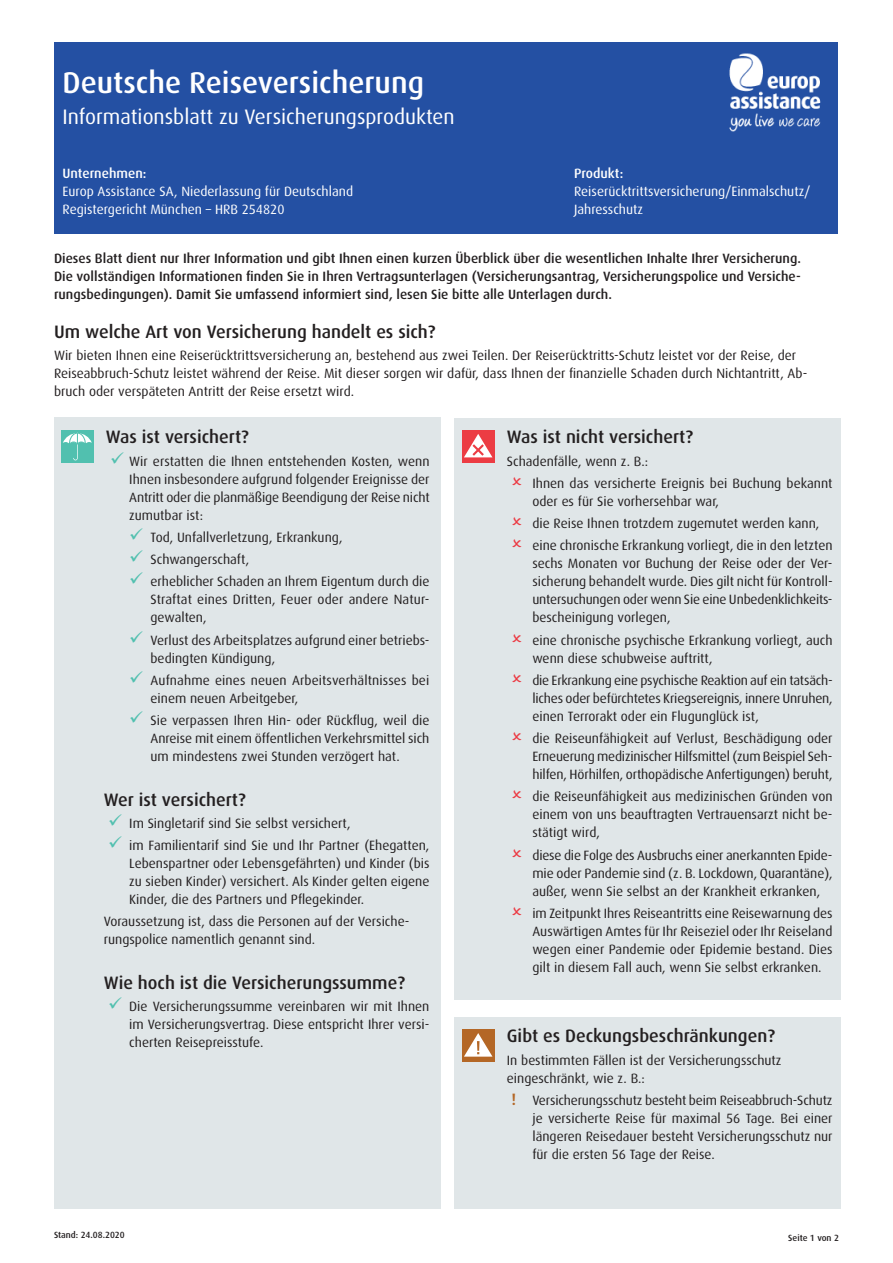
<style>
.page{position:relative;width:893px;height:1263px;background:#fff}
.page>*{position:absolute;margin:0;border:0;box-sizing:border-box;transform-origin:0 0}
.t1{font:500 30px "Dax Pro";color:#fff}
.t2{font:21px "Dax Pro";color:#fff}
.t3{font:500 18px "Dax Pro";color:#231f20}
.t4{font:13.5px/18px "Dax Pro";color:#231f20;text-align:justify}
.t5{font:500 13.5px/18px "Dax Pro";color:#231f20;text-align:justify}
.t6{font:13.5px/18px "Dax Pro";color:#fff}
.t7{font:500 13.5px "Dax Pro";color:#fff}
.t8{font:500 9px "Dax Pro";color:#231f20}
.s1{font-weight:500;font-size:16.5px;color:#b46726}
</style>
<div class="page">
<div style="left:54px;top:418px;width:387px;height:791px;background:#e0e6e8"></div>
<div style="left:454px;top:418px;width:387px;height:581px;background:#e0e6e8"></div>
<div style="left:454px;top:1017px;width:387px;height:192px;background:#e0e6e8"></div>
<div style="left:54px;top:43px;width:784px;height:191px;background:#2450a3"></div>
<div style="left:61px;top:430px;width:33px;height:33px;background:#51c0af"></div>
<svg style="left:63px;top:432px;width:29px;height:28px"></svg>
<div style="left:462px;top:430px;width:33px;height:33px;background:#ec3c43"></div>
<svg style="left:464px;top:434px;width:28px;height:24px"></svg>
<div style="left:462px;top:1029px;width:33px;height:33px;background:#b46726"></div>
<svg style="left:464px;top:1033px;width:28px;height:24px"></svg>
<img style="left:729px;top:53px;width:92px;height:79px">
<h1 class="t1" style="left:63px;top:63px;width:363px">Deutsche Reiseversicherung</h1>
<h2 class="t2" style="left:63px;top:103px;width:394px">Informationsblatt zu Versicherungsprodukten</h2>
<p class="t7" style="left:63px;top:165px;width:85px">Unternehmen:</p>
<p class="t6" style="left:63px;top:182px;width:292px">Europ Assistance SA, Niederlassung für Deutschland<br>Registergericht München – HRB 254820</p>
<p class="t7" style="left:574px;top:165px;width:51px">Produkt:</p>
<p class="t6" style="left:574px;top:182px;width:238px">Reiserücktrittsversicherung/Einmalschutz/<br>Jahresschutz</p>
<p class="t5" style="left:54px;top:249px;width:748px">Dieses Blatt dient nur Ihrer Information und gibt Ihnen einen kurzen Überblick über die wesentlichen Inhalte Ihrer Versicherung.<br>Die vollständigen Informationen finden Sie in Ihren Vertragsunterlagen (Versicherungsantrag, Versicherungspolice und Versiche&shy;rungsbedingungen). Damit Sie umfassend informiert sind, lesen Sie bitte alle Unterlagen durch.</p>
<h3 class="t3" style="left:54px;top:320px;width:383px">Um welche Art von Versicherung handelt es sich?</h3>
<p class="t4" style="left:54px;top:346px;width:755px;text-align:left">Wir bieten Ihnen eine Reiserücktrittsversicherung an, bestehend aus zwei Teilen. Der Reiserücktritts-Schutz leistet vor der Reise, der<br>Reiseabbruch-Schutz leistet während der Reise. Mit dieser sorgen wir dafür, dass Ihnen der finanzielle Schaden durch Nichtantritt, Ab&shy;bruch oder verspäteten Antritt der Reise ersetzt wird.</p>
<h3 class="t3" style="left:106px;top:426px;width:144px">Was ist versichert?</h3>
<p class="t4" style="left:129px;top:451px;width:302px">Wir erstatten die Ihnen entstehenden Kosten, wenn Ihnen insbesondere aufgrund folgender Ereignisse der Antritt oder die planmäßige Beendigung der Reise nicht zumutbar ist:</p>
<p class="t4" style="left:151px;top:526px;width:280px;line-height:22.2px;text-align:left">Tod, Unfallverletzung, Erkrankung,<br>Schwangerschaft,<br>erheblicher Schaden an Ihrem Eigentum durch die</p>
<p class="t4" style="left:151px;top:590px;width:280px">Straftat eines Dritten, Feuer oder andere Natur&shy;gewalten,</p>
<p class="t4" style="left:151px;top:630px;width:280px">Verlust des Arbeitsplatzes aufgrund einer betriebs&shy;bedingten Kündigung,</p>
<p class="t4" style="left:151px;top:671px;width:280px">Aufnahme eines neuen Arbeitsverhältnisses bei einem neuen Arbeitgeber,</p>
<p class="t4" style="left:151px;top:711px;width:280px">Sie verpassen Ihren Hin- oder Rückflug, weil die Anreise mit einem öffentlichen Verkehrsmittel sich um mindestens zwei Stunden verzögert hat.</p>
<h3 class="t3" style="left:104px;top:788px;width:143px">Wer ist versichert?</h3>
<p class="t4" style="left:129px;top:812px;width:302px;line-height:22.2px">Im Singletarif sind Sie selbst versichert,<br>im Familientarif sind Sie und Ihr Partner (Ehegatten,</p>
<p class="t4" style="left:129px;top:854px;width:302px">Lebenspartner oder Lebensgefährten) und Kinder (bis zu sieben Kinder) versichert. Als Kinder gelten eigene Kinder, die des Partners und Pflegekinder.</p>
<p class="t4" style="left:104px;top:912px;width:307px">Voraussetzung ist, dass die Personen auf der Versiche&shy;rungspolice namentlich genannt sind.</p>
<h3 class="t3" style="left:104px;top:971px;width:303px">Wie hoch ist die Versicherungssumme?</h3>
<p class="t4" style="left:129px;top:997px;width:302px">Die Versicherungssumme vereinbaren wir mit Ihnen im Versicherungsvertrag. Diese entspricht Ihrer versi&shy;cherten Reisepreisstufe.</p>
<p class="t8" style="left:54px;top:1229px;width:72px">Stand: 24.08.2020</p>
<h3 class="t3" style="left:507px;top:426px;width:188px">Was ist nicht versichert?</h3>
<p class="t4" style="left:532px;top:449px;width:302px;line-height:22.2px;text-indent:-26px">Schadenfälle, wenn z. B.:<br>Ihnen das versicherte Ereignis bei Buchung bekannt</p>
<p class="t4" style="left:532px;top:490px;width:302px;line-height:22.2px;text-align:left">oder es für Sie vorhersehbar war,<br>die Reise Ihnen trotzdem zugemutet werden kann, eine chronische Erkrankung vorliegt, die in den letzten</p>
<p class="t4" style="left:532px;top:554px;width:302px">sechs Monaten vor Buchung der Reise oder der Ver&shy;sicherung behandelt wurde. Dies gilt nicht für Kontroll&shy;untersuchungen oder wenn Sie eine Unbedenklichkeits&shy;bescheinigung vorlegen,</p>
<p class="t4" style="left:532px;top:630px;width:302px">eine chronische psychische Erkrankung vorliegt, auch wenn diese schubweise auftritt,</p>
<p class="t4" style="left:532px;top:671px;width:302px">die Erkrankung eine psychische Reaktion auf ein tatsäch&shy;liches oder befürchtetes Kriegsereignis, innere Unruhen, einen Terrorakt oder ein Flugunglück ist,</p>
<p class="t4" style="left:532px;top:729px;width:302px">die Reiseunfähigkeit auf Verlust, Beschädigung oder Erneuerung medizinischer Hilfsmittel (zum Beispiel Seh&shy;hilfen, Hörhilfen, orthopädische Anfertigungen) beruht,</p>
<p class="t4" style="left:532px;top:787px;width:302px">die Reiseunfähigkeit aus medizinischen Gründen von einem von uns beauftragten Vertrauensarzt nicht be&shy;stätigt wird,</p>
<p class="t4" style="left:532px;top:845px;width:302px">diese die Folge des Ausbruchs einer anerkannten Epide&shy;mie oder Pandemie sind (z. B. Lockdown, Quarantäne), außer, wenn Sie selbst an der Krankheit erkranken,</p>
<p class="t4" style="left:532px;top:904px;width:302px">im Zeitpunkt Ihres Reiseantritts eine Reisewarnung des Auswärtigen Amtes für Ihr Reiseziel oder Ihr Reiseland wegen einer Pandemie oder Epidemie bestand. Dies gilt in diesem Fall auch, wenn Sie selbst erkranken.</p>
<h3 class="t3" style="left:507px;top:1025px;width:270px">Gibt es Deckungsbeschränkungen?</h3>
<p class="t4" style="left:507px;top:1050px;width:276px">In bestimmten Fällen ist der Versicherungsschutz eingeschränkt, wie z. B.:</p>
<p class="t4" style="left:532px;top:1091px;width:302px;text-indent:-21px"><span class="s1">!</span> Versicherungsschutz besteht beim Reiseabbruch-Schutz je versicherte Reise für maximal 56 Tage. Bei einer längeren Reisedauer besteht Versicherungsschutz nur für die ersten 56 Tage der Reise.</p>
<p class="t8" style="left:788px;top:1232px;width:52px">Seite 1 von 2</p>
</div>
